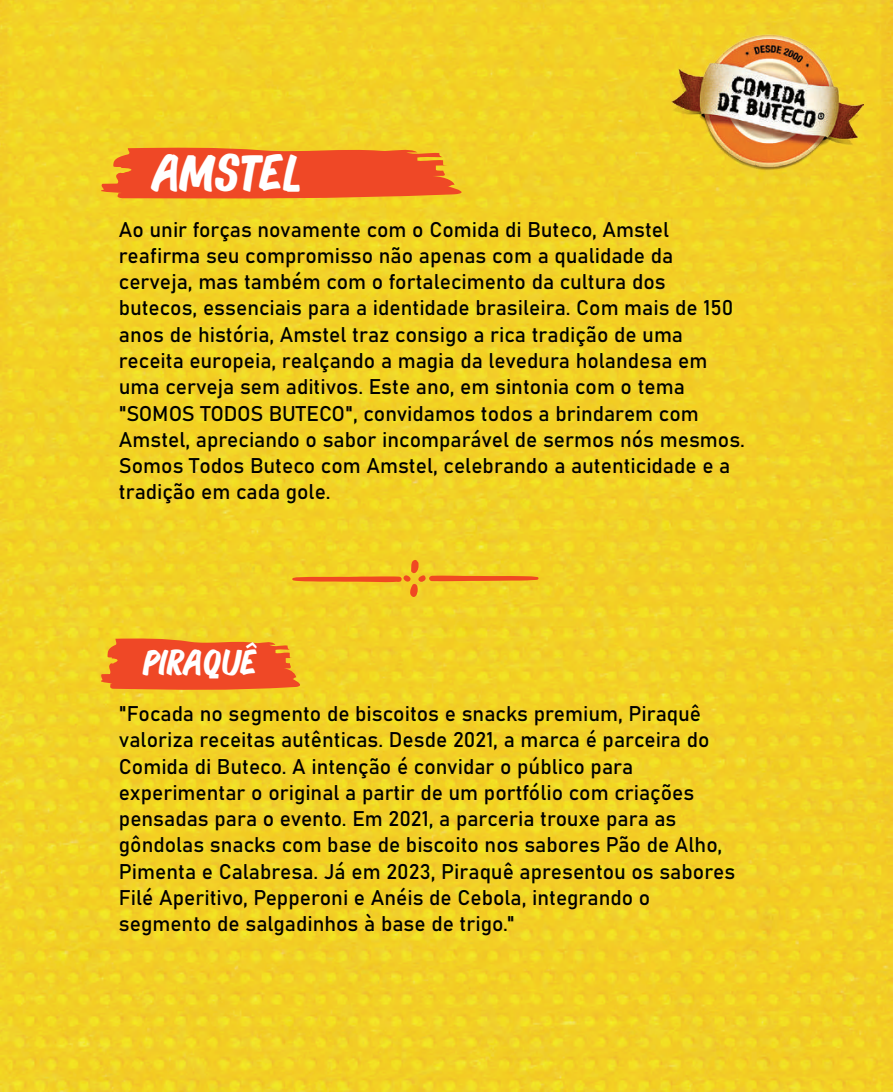
<style>
.page{position:relative;width:893px;height:1092px;background:#fff}
.page>*{position:absolute;margin:0;border:0;box-sizing:border-box;transform-origin:0 0}
.t1{font:45.5px "Bonoco 2023";letter-spacing:-.02em;color:#fff}
.t2{font:31.5px "Bonoco 2023";letter-spacing:-.005em;color:#fff}
.t3{font:21px/26.2px "Bahnschrift";color:#000}
</style>
<div class="page">
<img style="left:0;top:0;width:893px;height:1091px">
<svg style="left:92px;top:147px;width:377px;height:52px;background:#ef6325"></svg>
<svg style="left:96px;top:638px;width:208px;height:53px;background:#ef6525"></svg>
<svg style="left:292px;top:576px;width:110px;height:6px"></svg>
<svg style="left:410px;top:560px;width:128px;height:37px;background:#f1bd25"></svg>
<svg style="left:403px;top:575px;width:8px;height:6px"></svg>
<img style="left:672px;top:35px;width:191px;height:137px">
<h1 class="t1" style="left:152px;top:136px;width:153px">AMSTEL</h1>
<p class="t3" style="left:119px;top:215px;width:628px">Ao unir forças novamente com o Comida di Buteco, Amstel reafirma seu compromisso não apenas com a qualidade da cerveja, mas também com o fortalecimento da cultura dos butecos, essenciais para a identidade brasileira. Com mais de 150 anos de história, Amstel traz consigo a rica tradição de uma receita europeia, realçando a magia da levedura holandesa em uma cerveja sem aditivos. Este ano, em sintonia com o tema "SOMOS TODOS BUTECO", convidamos todos a brindarem com Amstel, apreciando o sabor incomparável de sermos nós mesmos.<br>Somos Todos Buteco com Amstel, celebrando a autenticidade e a tradição em cada gole.</p>
<h2 class="t2" style="left:144px;top:637px;width:115px">PIRAQUÊ</h2>
<p class="t3" style="left:119px;top:699px;width:618px">"Focada no segmento de biscoitos e snacks premium, Piraquê valoriza receitas autênticas. Desde 2021, a marca é parceira do Comida di Buteco. A intenção é convidar o público para experimentar o original a partir de um portfólio com criações pensadas para o evento. Em 2021, a parceria trouxe para as gôndolas snacks com base de biscoito nos sabores Pão de Alho, Pimenta e Calabresa. Já em 2023, Piraquê apresentou os sabores Filé Aperitivo, Pepperoni e Anéis de Cebola, integrando o segmento de salgadinhos à base de trigo."</p>
</div>
